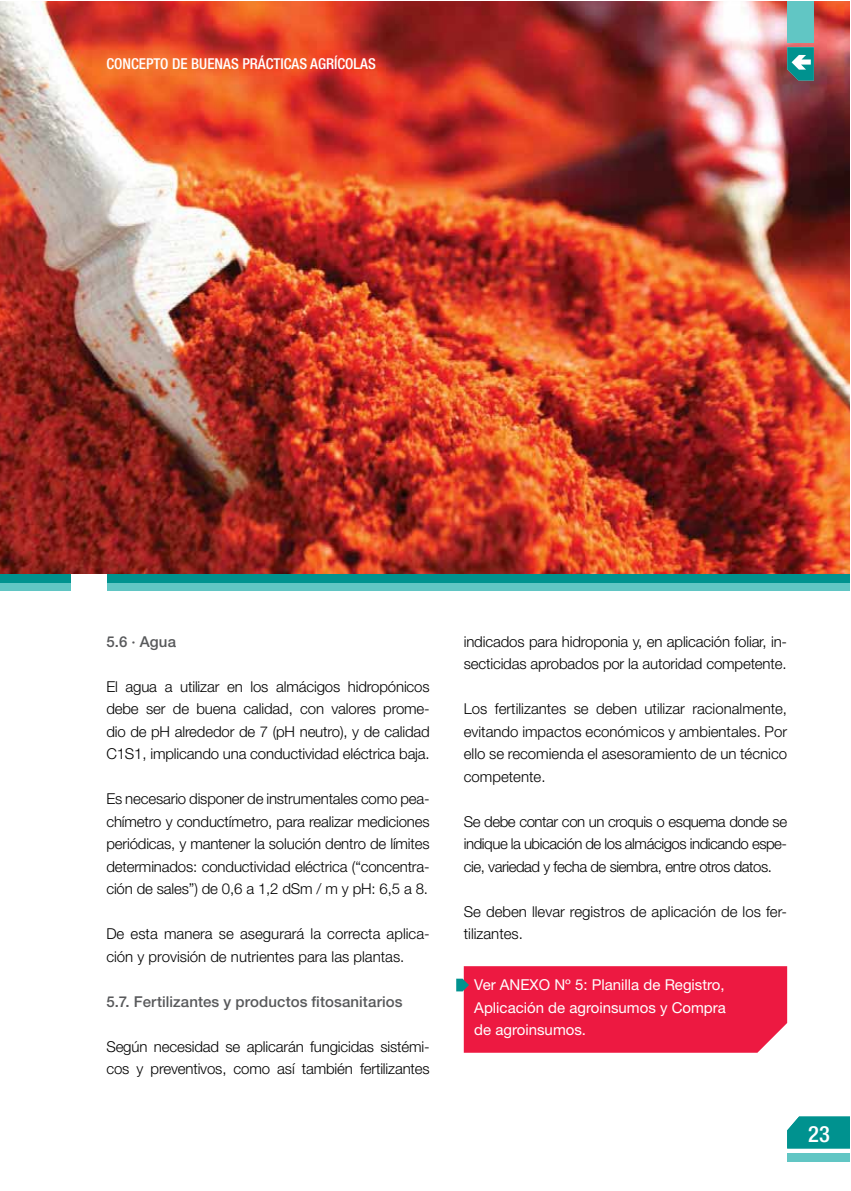
<style>
.page{position:relative;width:851px;height:1191px;background:#fff}
.page>*{position:absolute;margin:0;border:0;box-sizing:border-box;transform-origin:0 0}
.t1{font:500 condensed 22.5px "Helvetica Neue";color:#fff}
.t2{font:300 15px/22.5px "Helvetica Neue LT Std";letter-spacing:-.01em;color:#000;text-align:justify}
.t3{font:15px/22.5px "Helvetica Neue LT Std";color:#fff;text-align:justify}
.t4{font:500 15px "Helvetica Neue LT Std";letter-spacing:.005em;color:#58595b}
.t5{font:500 condensed 15px "Helvetica Neue LT Std";color:#fff}
</style>
<div class="page">
<img style="left:0;top:1px;width:849px;height:573px">
<div style="left:787px;top:1px;width:26px;height:42px;background:#61c6c4"></div>
<svg style="left:787px;top:1116px;width:62px;height:32px"></svg>
<div style="left:787px;top:1153px;width:62px;height:8px;background:#61c6c4"></div>
<svg style="left:787px;top:47px;width:26px;height:34px"></svg>
<div style="left:0;top:582px;width:849px;height:9px;background:#61c6c4"></div>
<div style="left:0;top:574px;width:849px;height:9px;background:#00928f"></div>
<div style="left:71px;top:574px;width:35px;height:22px;background:#fff"></div>
<div style="left:456px;top:966px;width:331px;height:86px;background:#ed1941"></div>
<p class="t5" style="left:106px;top:55px;width:271px">CONCEPTO DE BUENAS PRÁCTICAS AGRÍCOLAS</p>
<p class="t4" style="left:106px;top:632px;width:71px">5.6 · Agua</p>
<p class="t2" style="left:106px;top:674px;width:325px">El agua a utilizar en los almácigos hidropónicos debe ser de buena calidad, con valores prome&shy;dio de pH alrededor de 7 (pH neutro), y de calidad C1S1, implicando una conductividad eléctrica baja.</p>
<p class="t2" style="left:106px;top:787px;width:325px">Es necesario disponer de instrumentales como pea&shy;chímetro y conductímetro, para realizar mediciones periódicas, y mantener la solución dentro de límites determinados: conductividad eléctrica (“concentra&shy;ción de sales”) de 0,6 a 1,2 dSm / m y pH: 6,5 a 8.</p>
<p class="t2" style="left:106px;top:922px;width:325px">De esta manera se asegurará la correcta aplica&shy;ción y provisión de nutrientes para las plantas.</p>
<p class="t4" style="left:106px;top:992px;width:298px">5.7. Fertilizantes y productos fitosanitarios</p>
<p class="t2" style="left:106px;top:1034px;width:325px">Según necesidad se aplicarán fungicidas sistémi&shy;cos y preventivos, como así también fertilizantes</p>
<p class="t2" style="left:463px;top:629px;width:325px">indicados para hidroponia y, en aplicación foliar, in&shy;secticidas aprobados por la autoridad competente.</p>
<p class="t2" style="left:463px;top:697px;width:325px">Los fertilizantes se deben utilizar racionalmente, evitando impactos económicos y ambientales. Por ello se recomienda el asesoramiento de un técnico competente.</p>
<p class="t2" style="left:463px;top:809px;width:325px">Se debe contar con un croquis o esquema donde se indique la ubicación de los almácigos indicando espe&shy;cie, variedad y fecha de siembra, entre otros datos.</p>
<p class="t2" style="left:463px;top:899px;width:325px">Se deben llevar registros de aplicación de los fer&shy;tilizantes.</p>
<p class="t3" style="left:474px;top:973px;width:253px">Ver ANEXO Nº 5: Planilla de Registro, Aplicación de agroinsumos y Compra de agroinsumos.</p>
<h1 class="t1" style="left:808px;top:1120px;width:23px">23</h1>
</div>
